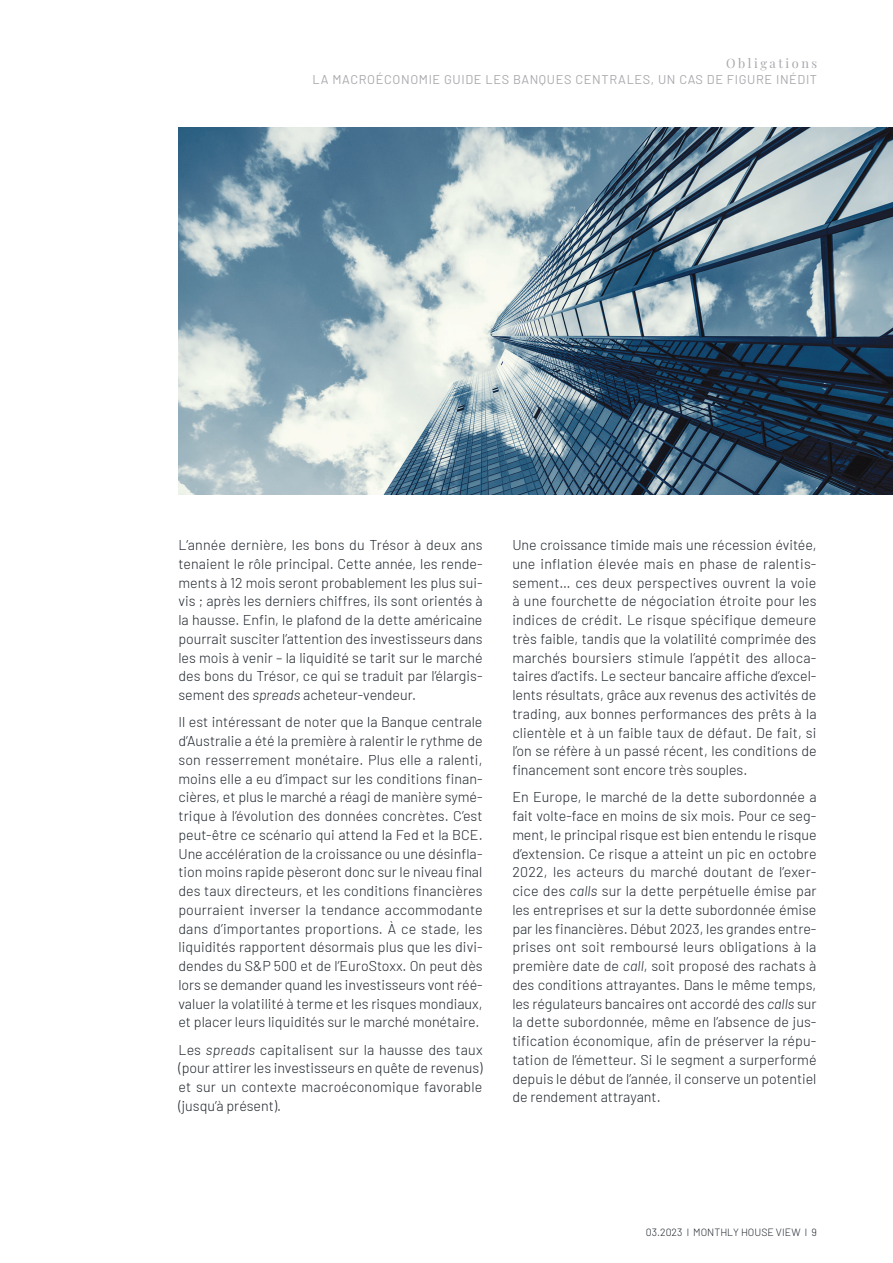
<style>
.page{position:relative;width:893px;height:1263px;background:#fff}
.page>*{position:absolute;margin:0;border:0;box-sizing:border-box;transform-origin:0 0}
.Body_texte{font:300 14.25px/18.8px "Barlow";color:#1f262d;text-align:justify}
.titre_gris_seconde_p{font:12.75px/16.5px "Barlow";letter-spacing:.05em;color:#a8a9ad;text-align:right}
.t1{font:300 10.5px "Barlow";color:#1f262d}
.s1{font-family:"Playfair Display"}
.s2{font-style:italic}
</style>
<div class="page">
<img style="left:178px;top:128px;width:715px;height:366px">
<p class="titre_gris_seconde_p" style="left:312px;top:54px;width:506px"><span class="s1">Obligations<br></span>LA MACROÉCONOMIE GUIDE LES BANQUES CENTRALES, UN CAS DE FIGURE INÉDIT</p>
<p class="Body_texte" style="left:178px;top:534px;width:306px">L’année dernière, les bons du Trésor à deux ans tenaient le rôle principal. Cette année, les rende&shy;ments à 12 mois seront probablement les plus sui&shy;vis ; après les derniers chiffres, ils sont orientés à la hausse. Enfin, le plafond de la dette américaine pourrait susciter l’attention des investisseurs dans les mois à venir – la liquidité se tarit sur le marché des bons du Trésor, ce qui se traduit par l’élargis&shy;sement des <span class="s2">spreads</span> acheteur-vendeur.</p>
<p class="Body_texte" style="left:178px;top:712px;width:306px">Il est intéressant de noter que la Banque centrale d’Australie a été la première à ralentir le rythme de son resserrement monétaire. Plus elle a ralenti, moins elle a eu d’impact sur les conditions finan&shy;cières, et plus le marché a réagi de manière symé&shy;trique à l’évolution des données concrètes. C’est peut-être ce scénario qui attend la Fed et la BCE.<br>Une accélération de la croissance ou une désinfla&shy;tion moins rapide pèseront donc sur le niveau final des taux directeurs, et les conditions financières pourraient inverser la tendance accommodante dans d’importantes proportions. À ce stade, les liquidités rapportent désormais plus que les divi&shy;dendes du S&amp;P 500 et de l’EuroStoxx. On peut dès lors se demander quand les investisseurs vont réé&shy;valuer la volatilité à terme et les risques mondiaux, et placer leurs liquidités sur le marché monétaire.</p>
<p class="Body_texte" style="left:178px;top:1039px;width:306px">Les <span class="s2">spreads</span> capitalisent sur la hausse des taux (pour attirer les investisseurs en quête de revenus) et sur un contexte macroéconomique favorable (jusqu’à présent).</p>
<p class="Body_texte" style="left:512px;top:534px;width:306px">Une croissance timide mais une récession évitée, une inflation élevée mais en phase de ralentis&shy;sement… ces deux perspectives ouvrent la voie à une fourchette de négociation étroite pour les indices de crédit. Le risque spécifique demeure très faible, tandis que la volatilité comprimée des marchés boursiers stimule l’appétit des alloca&shy;taires d’actifs. Le secteur bancaire affiche d’excel&shy;lents résultats, grâce aux revenus des activités de trading, aux bonnes performances des prêts à la clientèle et à un faible taux de défaut. De fait, si l’on se réfère à un passé récent, les conditions de financement sont encore très souples.</p>
<p class="Body_texte" style="left:512px;top:787px;width:306px">En Europe, le marché de la dette subordonnée a fait volte-face en moins de six mois. Pour ce seg&shy;ment, le principal risque est bien entendu le risque d’extension. Ce risque a atteint un pic en octobre 2022, les acteurs du marché doutant de l’exer&shy;cice des <span class="s2">calls</span> sur la dette perpétuelle émise par les entreprises et sur la dette subordonnée émise par les financières. Début 2023, les grandes entre&shy;prises ont soit remboursé leurs obligations à la première date de <span class="s2">call</span>, soit proposé des rachats à des conditions attrayantes. Dans le même temps, les régulateurs bancaires ont accordé des <span class="s2">calls</span> sur la dette subordonnée, même en l’absence de jus&shy;tification économique, afin de préserver la répu&shy;tation de l’émetteur. Si le segment a surperformé depuis le début de l’année, il conserve un potentiel de rendement attrayant.</p>
<p class="t1" style="left:646px;top:1225px;width:172px">03.2023 l MONTHLY HOUSE VIEW l 9</p>
</div>
